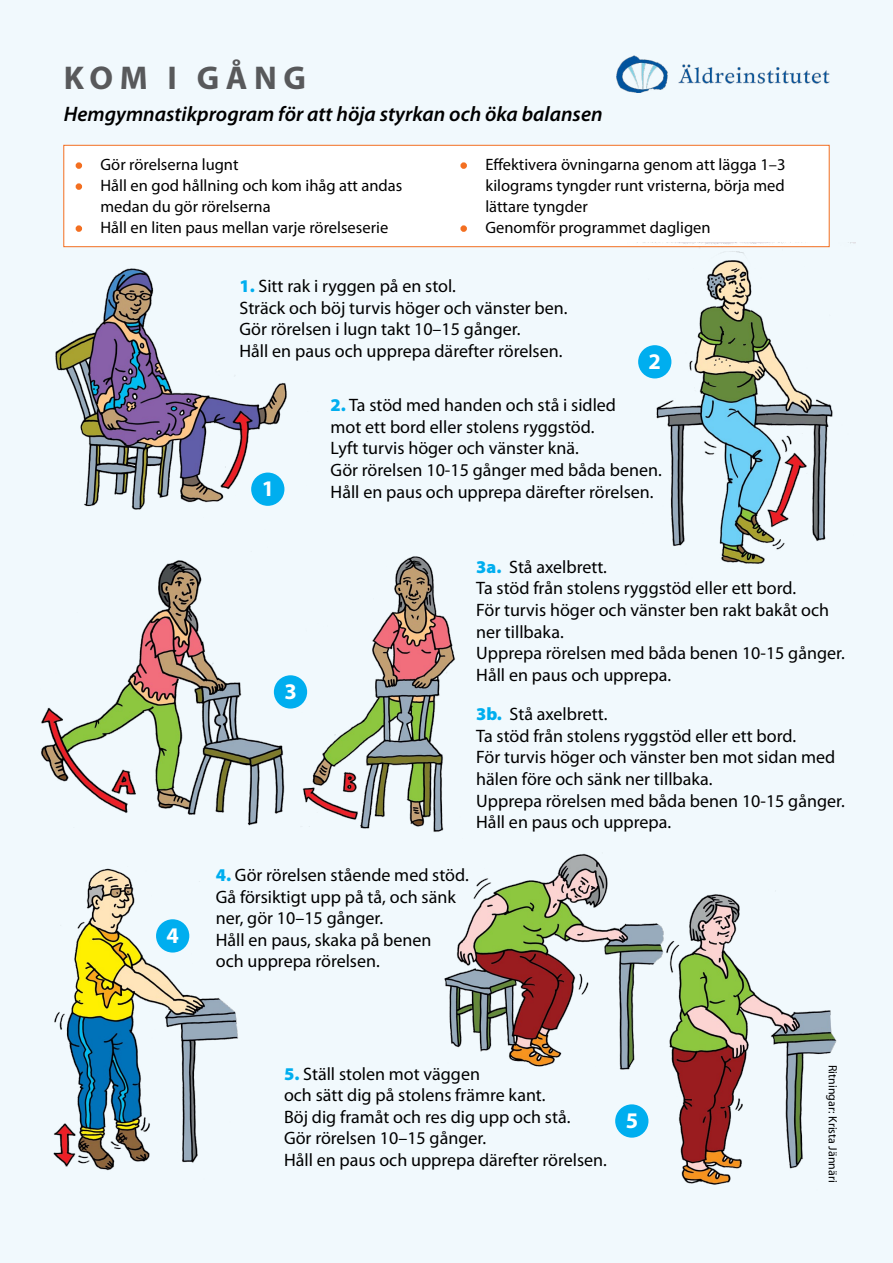
<style>
.page{position:relative;width:893px;height:1263px;background:#f1f9fd}
.page>*{position:absolute;margin:0;border:0;box-sizing:border-box;transform-origin:0 0}
.t1{font:700 33px "Myriad Pro";letter-spacing:.2em;color:#58595b}
.t2{font:700 22.35px "Myriad Pro";color:#fff}
.t3{font:italic 600 21px "Myriad Pro";color:#000}
.t4{font:18px/21.6px "Myriad Pro";color:#000}
.t5{font:16.5px/21px "Myriad Pro";color:#000}
.t6{font:12px "Myriad Pro";color:#000}
.s1{font-weight:900;color:#00aeef}
</style>
<div class="page">
<div style="left:63px;top:145px;width:767px;height:102px;background:#fff;border:1px solid #f36f21"></div>
<div style="left:274px;top:675px;width:33px;height:33px;background:#00aeef;border-radius:50%"></div>
<div style="left:615px;top:1104px;width:33px;height:34px;background:#00aeef;border-radius:50%"></div>
<div style="left:76px;top:162px;width:6px;height:7px;border:3px solid #f36f21;border-radius:50%"></div>
<div style="left:76px;top:183px;width:6px;height:7px;border:3px solid #f36f21;border-radius:50%"></div>
<div style="left:76px;top:225px;width:6px;height:7px;border:3px solid #f36f21;border-radius:50%"></div>
<img style="left:617px;top:55px;width:212px;height:38px">
<div style="left:460px;top:162px;width:7px;height:7px;border:3px solid #f36f21;border-radius:50%"></div>
<div style="left:460px;top:225px;width:7px;height:7px;border:3px solid #f36f21;border-radius:50%"></div>
<img style="left:52px;top:269px;width:267px;height:285px">
<div style="left:251px;top:473px;width:33px;height:33px;background:#00aeef;border-radius:50%"></div>
<img style="left:627px;top:242px;width:228px;height:343px">
<img style="left:38px;top:546px;width:253px;height:281px">
<img style="left:298px;top:546px;width:174px;height:292px">
<img style="left:48px;top:864px;width:204px;height:317px">
<img style="left:441px;top:844px;width:225px;height:233px">
<img style="left:661px;top:884px;width:185px;height:307px">
<h1 class="t1" style="left:64px;top:56px;width:244px">KOM I GÅNG</h1>
<h1 class="t3" style="left:64px;top:101px;width:540px">Hemgymnastikprogram för att höja styrkan och öka balansen</h1>
<p class="t5" style="left:101px;top:154px;width:139px">Gör rörelserna lugnt</p>
<p class="t5" style="left:101px;top:175px;width:303px">Håll en god hållning och kom ihåg att andas medan du gör rörelserna</p>
<p class="t5" style="left:101px;top:217px;width:289px">Håll en liten paus mellan varje rörelseserie</p>
<p class="t5" style="left:485px;top:154px;width:302px;text-align:justify">Effektivera övningarna genom att lägga 1–3 kilograms tyngder runt vristerna, börja med lättare tyngder</p>
<p class="t5" style="left:485px;top:217px;width:227px">Genomför programmet dagligen</p>
<p class="t4" style="left:240px;top:275px;width:329px"><span class="s1">1.</span> Sitt rak i ryggen på en stol.<br>Sträck och böj turvis höger och vänster ben.<br>Gör rörelsen i lugn takt 10–15 gånger.<br>Håll en paus och upprepa därefter rörelsen.</p>
<p class="t2" style="left:649px;top:347px;width:14px">2</p>
<p class="t2" style="left:167px;top:921px;width:14px">4</p>
<p class="t2" style="left:262px;top:474px;width:14px">1</p>
<p class="t2" style="left:284px;top:677px;width:14px">3</p>
<p class="t4" style="left:331px;top:394px;width:333px"><span class="s1">2.</span> Ta stöd med handen och stå i sidled<br>mot ett bord eller stolens ryggstöd.<br>Lyft turvis höger och vänster knä.<br>Gör rörelsen 10-15 gånger med båda benen.<br>Håll en paus och upprepa därefter rörelsen.</p>
<p class="t4" style="left:476px;top:556px;width:370px"><span class="s1">3a.</span> Stå axelbrett.<br>Ta stöd från stolens ryggstöd eller ett bord.<br>För turvis höger och vänster ben rakt bakåt och ner tillbaka.<br>Upprepa rörelsen med båda benen 10-15 gånger.<br>Håll en paus och upprepa.</p>
<p class="t4" style="left:476px;top:703px;width:370px"><span class="s1">3b.</span> Stå axelbrett.<br>Ta stöd från stolens ryggstöd eller ett bord.<br>För turvis höger och vänster ben mot sidan med hälen före och sänk ner tillbaka.<br>Upprepa rörelsen med båda benen 10-15 gånger.<br>Håll en paus och upprepa.</p>
<p class="t4" style="left:216px;top:864px;width:254px"><span class="s1">4.</span> Gör rörelsen stående med stöd.<br>Gå försiktigt upp på tå, och sänk ner, gör 10–15 gånger.<br>Håll en paus, skaka på benen<br>och upprepa rörelsen.</p>
<p class="t4" style="left:284px;top:1062px;width:324px"><span class="s1">5.</span> Ställ stolen mot väggen<br>och sätt dig på stolens främre kant.<br>Böj dig framåt och res dig upp och stå.<br>Gör rörelsen 10–15 gånger.<br>Håll en paus och upprepa därefter rörelsen.</p>
<p class="t6" style="left:840px;top:1065px;width:119px;rotate:90deg">Ritningar: Krista Jännäri</p>
<p class="t2" style="left:626px;top:1106px;width:14px">5</p>
</div>
